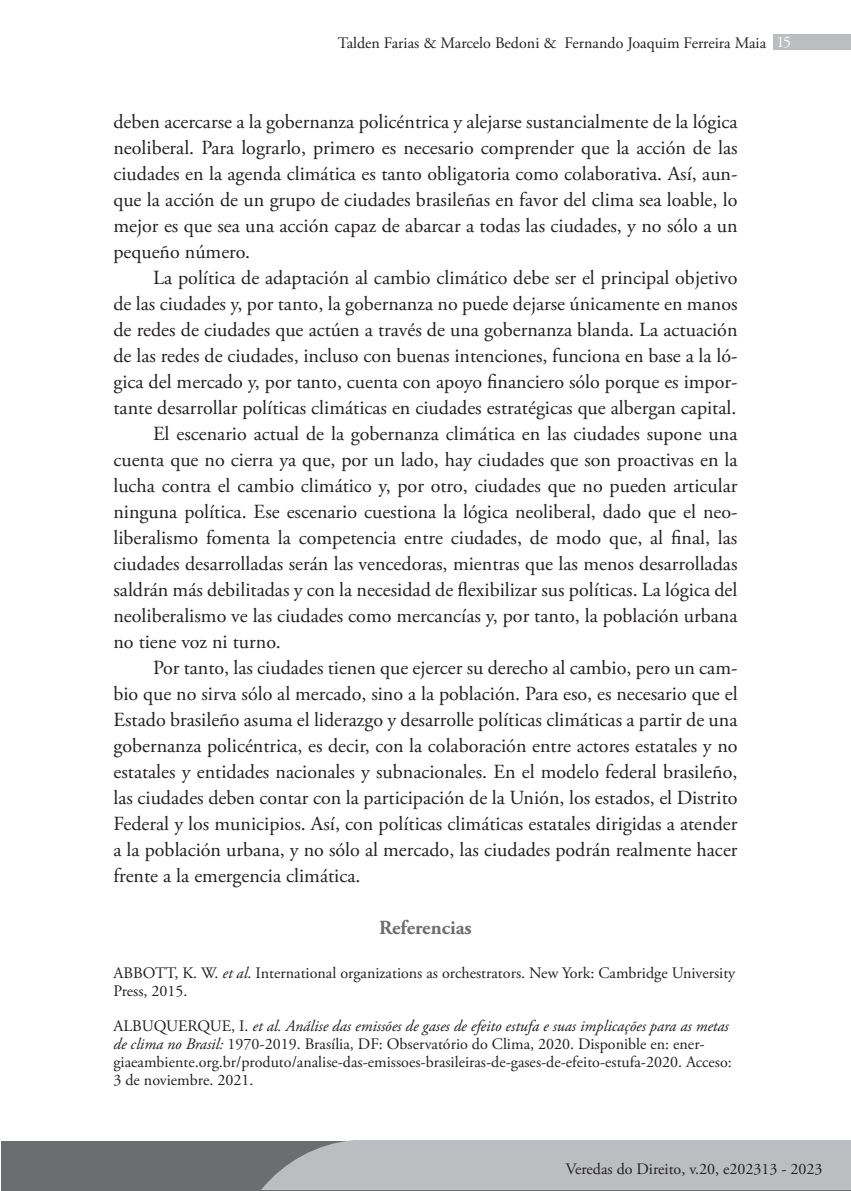
<style>
.page{position:relative;width:851px;height:1191px;background:#fff}
.page>*{position:absolute;margin:0;border:0;box-sizing:border-box;transform-origin:0 0}
.t1{font:20px/26px "Adobe Garamond Pro";color:#231f20;text-align:justify}
.t2{font:700 20px "Adobe Garamond Pro";color:#6c6d70}
.t3{font:16px/18px "Adobe Garamond Pro";color:#231f20}
.s1{color:#fff}
.s2{font-style:italic}
</style>
<div class="page">
<div style="left:1px;top:1141px;width:849px;height:50px;background:#6c6d70"></div>
<hr style="left:0;top:1140px;width:1px;height:50px;background:#6c6d70">
<div style="left:773px;top:34px;width:77px;height:16px;background:#bcbdc0"></div>
<div style="left:261px;top:1140px;width:589px;height:50px;background:#bcbdc0"></div>
<p class="t3" style="left:338px;top:34px;width:455px">Talden Farias &amp; Marcelo Bedoni &amp; Fernando Joaquim Ferreira Maia <span class="s1">15</span></p>
<p class="t1" style="left:113px;top:109px;width:625px">deben acercarse a la gobernanza policéntrica y alejarse sustancialmente de la lógica neoliberal. Para lograrlo, primero es necesario comprender que la acción de las ciudades en la agenda climática es tanto obligatoria como colaborativa. Así, aun&shy;que la acción de un grupo de ciudades brasileñas en favor del clima sea loable, lo mejor es que sea una acción capaz de abarcar a todas las ciudades, y no sólo a un pequeño número.</p>
<p class="t1" style="left:153px;top:265px;width:585px">La política de adaptación al cambio climático debe ser el principal objetivo</p>
<p class="t1" style="left:113px;top:291px;width:625px">de las ciudades y, por tanto, la gobernanza no puede dejarse únicamente en manos</p>
<p class="t1" style="left:113px;top:317px;width:625px">de redes de ciudades que actúen a través de una gobernanza blanda. La actuación</p>
<p class="t1" style="left:113px;top:343px;width:625px">de las redes de ciudades, incluso con buenas intenciones, funciona en base a la ló-</p>
<p class="t1" style="left:113px;top:369px;width:625px">gica del mercado y, por tanto, cuenta con apoyo financiero sólo porque es impor-</p>
<p class="t1" style="left:113px;top:395px;width:624px">tante desarrollar políticas climáticas en ciudades estratégicas que albergan capital.</p>
<p class="t1" style="left:153px;top:421px;width:585px">El escenario actual de la gobernanza climática en las ciudades supone una</p>
<p class="t1" style="left:113px;top:447px;width:625px">cuenta que no cierra ya que, por un lado, hay ciudades que son proactivas en la</p>
<p class="t1" style="left:113px;top:473px;width:625px">lucha contra el cambio climático y, por otro, ciudades que no pueden articular</p>
<p class="t1" style="left:113px;top:499px;width:625px">ninguna política. Ese escenario cuestiona la lógica neoliberal, dado que el neo-</p>
<p class="t1" style="left:113px;top:525px;width:625px">liberalismo fomenta la competencia entre ciudades, de modo que, al final, las</p>
<p class="t1" style="left:113px;top:551px;width:625px">ciudades desarrolladas serán las vencedoras, mientras que las menos desarrolladas</p>
<p class="t1" style="left:113px;top:577px;width:625px">saldrán más debilitadas y con la necesidad de flexibilizar sus políticas. La lógica del</p>
<p class="t1" style="left:113px;top:603px;width:625px">neoliberalismo ve las ciudades como mercancías y, por tanto, la población urbana</p>
<p class="t1" style="left:113px;top:629px;width:169px">no tiene voz ni turno.</p>
<p class="t1" style="left:153px;top:655px;width:585px">Por tanto, las ciudades tienen que ejercer su derecho al cambio, pero un cam-</p>
<p class="t1" style="left:113px;top:681px;width:625px">bio que no sirva sólo al mercado, sino a la población. Para eso, es necesario que el</p>
<p class="t1" style="left:113px;top:707px;width:625px">Estado brasileño asuma el liderazgo y desarrolle políticas climáticas a partir de una</p>
<p class="t1" style="left:113px;top:733px;width:625px">gobernanza policéntrica, es decir, con la colaboración entre actores estatales y no</p>
<p class="t1" style="left:113px;top:759px;width:625px">estatales y entidades nacionales y subnacionales. En el modelo federal brasileño,</p>
<p class="t1" style="left:113px;top:785px;width:625px">las ciudades deben contar con la participación de la Unión, los estados, el Distrito</p>
<p class="t1" style="left:113px;top:811px;width:625px">Federal y los municipios. Así, con políticas climáticas estatales dirigidas a atender</p>
<p class="t1" style="left:113px;top:837px;width:625px">a la población urbana, y no sólo al mercado, las ciudades podrán realmente hacer</p>
<p class="t1" style="left:113px;top:863px;width:248px">frente a la emergencia climática.</p>
<p class="t2" style="left:379px;top:916px;width:94px">Referencias</p>
<p class="t3" style="left:113px;top:964px;width:623px">ABBOTT, K. W. <span class="s2">et al</span>. International organizations as orchestrators. New York: Cambridge University<br>Press, 2015.</p>
<p class="t3" style="left:113px;top:1017px;width:620px">ALBUQUERQUE, I. <span class="s2">et al. Análise das emissões de gases de efeito estufa e suas implicações para as metas de clima no Brasil:</span> 1970-2019. Brasília, DF: Observatório do Clima, 2020. Disponible en: ener&shy;giaeambiente.org.br/produto/analise-das-emissoes-brasileiras-de-gases-de-efeito-estufa-2020. Acceso:<br>3 de noviembre. 2021.</p>
<p class="t3" style="left:565px;top:1160px;width:258px">Veredas do Direito, v.20, e202313 - 2023</p>
</div>
